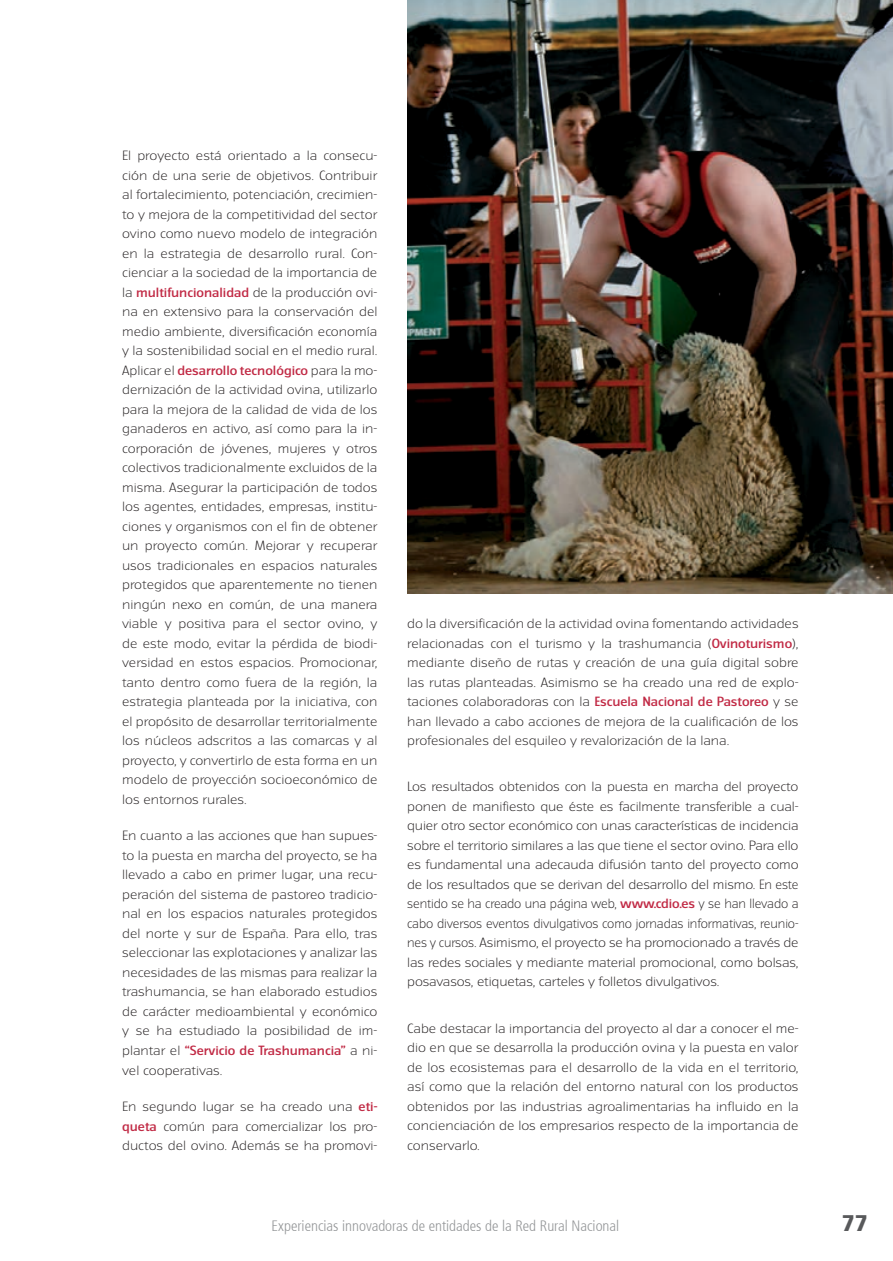
<style>
.page{position:relative;width:893px;height:1261px;background:#fff}
.page>*{position:absolute;margin:0;border:0;box-sizing:border-box;transform-origin:0 0}
.t1{font:900 condensed 22.5px "Frutiger 77";color:#58595b;scale:1.1 1}
.t2{font:300 condensed 15px "Frutiger 47";color:#949698}
.t3{font:300 12px/19.5px "Turmino";color:#231f20;text-align:justify;scale:1.1 1}
.s1{font-weight:500;color:#c12a45}
</style>
<div class="page">
<img style="left:407px;top:0;width:485px;height:593px">
<p class="t3" style="left:122px;top:146px;width:233px">El proyecto está orientado a la consecu&shy;ción de una serie de objetivos. Contribuir al fortalecimiento, potenciación, crecimien&shy;to y mejora de la competitividad del sector ovino como nuevo modelo de integración en la estrategia de desarrollo rural. Con&shy;cienciar a la sociedad de la importancia de la <span class="s1">multifuncionalidad</span> de la producción ovi&shy;na en extensivo para la conservación del medio ambiente, diversificación economía y la sostenibilidad social en el medio rural.<br>Aplicar el <span class="s1">desarrollo tecnológico</span> para la mo&shy;dernización de la actividad ovina, utilizarlo para la mejora de la calidad de vida de los ganaderos en activo, así como para la in&shy;corporación de jóvenes, mujeres y otros colectivos tradicionalmente excluidos de la misma. Asegurar la participación de todos los agentes, entidades, empresas, institu&shy;ciones y organismos con el fin de obtener un proyecto común. Mejorar y recuperar usos tradicionales en espacios naturales protegidos que aparentemente no tienen ningún nexo en común, de una manera viable y positiva para el sector ovino, y de este modo, evitar la pérdida de biodi&shy;versidad en estos espacios. Promocionar, tanto dentro como fuera de la región, la estrategia planteada por la iniciativa, con el propósito de desarrollar territorialmente los núcleos adscritos a las comarcas y al proyecto, y convertirlo de esta forma en un modelo de proyección socioeconómico de los entornos rurales.</p>
<p class="t3" style="left:122px;top:826px;width:233px">En cuanto a las acciones que han supues&shy;to la puesta en marcha del proyecto, se ha llevado a cabo en primer lugar, una recu&shy;peración del sistema de pastoreo tradicio&shy;nal en los espacios naturales protegidos del norte y sur de España. Para ello, tras seleccionar las explotaciones y analizar las necesidades de las mismas para realizar la trashumancia, se han elaborado estudios de carácter medioambiental y económico y se ha estudiado la posibilidad de im&shy;plantar el <span class="s1">“Servicio de Trashumancia”</span> a ni&shy;vel cooperativas.</p>
<p class="t3" style="left:122px;top:1097px;width:233px">En segundo lugar se ha creado una <span class="s1">eti&shy;queta</span> común para comercializar los pro&shy;ductos del ovino. Además se ha promovi-</p>
<p class="t3" style="left:407px;top:614px;width:357px">do la diversificación de la actividad ovina fomentando actividades relacionadas con el turismo y la trashumancia (<span class="s1">Ovinoturismo</span>), mediante diseño de rutas y creación de una guía digital sobre las rutas planteadas. Asimismo se ha creado una red de explo&shy;taciones colaboradoras con la <span class="s1">Escuela Nacional de Pastoreo</span> y se han llevado a cabo acciones de mejora de la cualificación de los profesionales del esquileo y revalorización de la lana.</p>
<p class="t3" style="left:407px;top:777px;width:357px">Los resultados obtenidos con la puesta en marcha del proyecto ponen de manifiesto que éste es facilmente transferible a cual&shy;quier otro sector económico con unas características de incidencia sobre el territorio similares a las que tiene el sector ovino. Para ello es fundamental una adecauda difusión tanto del proyecto como de los resultados que se derivan del desarrollo del mismo. En este sentido se ha creado una página web, <span class="s1">www.cdio.es</span> y se han llevado a cabo diversos eventos divulgativos como jornadas informativas, reunio&shy;nes y cursos. Asimismo, el proyecto se ha promocionado a través de las redes sociales y mediante material promocional, como bolsas, posavasos, etiquetas, carteles y folletos divulgativos.</p>
<p class="t3" style="left:407px;top:1019px;width:357px">Cabe destacar la importancia del proyecto al dar a conocer el me&shy;dio en que se desarrolla la producción ovina y la puesta en valor de los ecosistemas para el desarrollo de la vida en el territorio, así como que la relación del entorno natural con los productos obtenidos por las industrias agroalimentarias ha influido en la concienciación de los empresarios respecto de la importancia de conservarlo.</p>
<p class="t2" style="left:271px;top:1217px;width:349px">Experiencias innovadoras de entidades de la Red Rural Nacional</p>
<h1 class="t1" style="left:841px;top:1209px;width:25px">77</h1>
</div>
